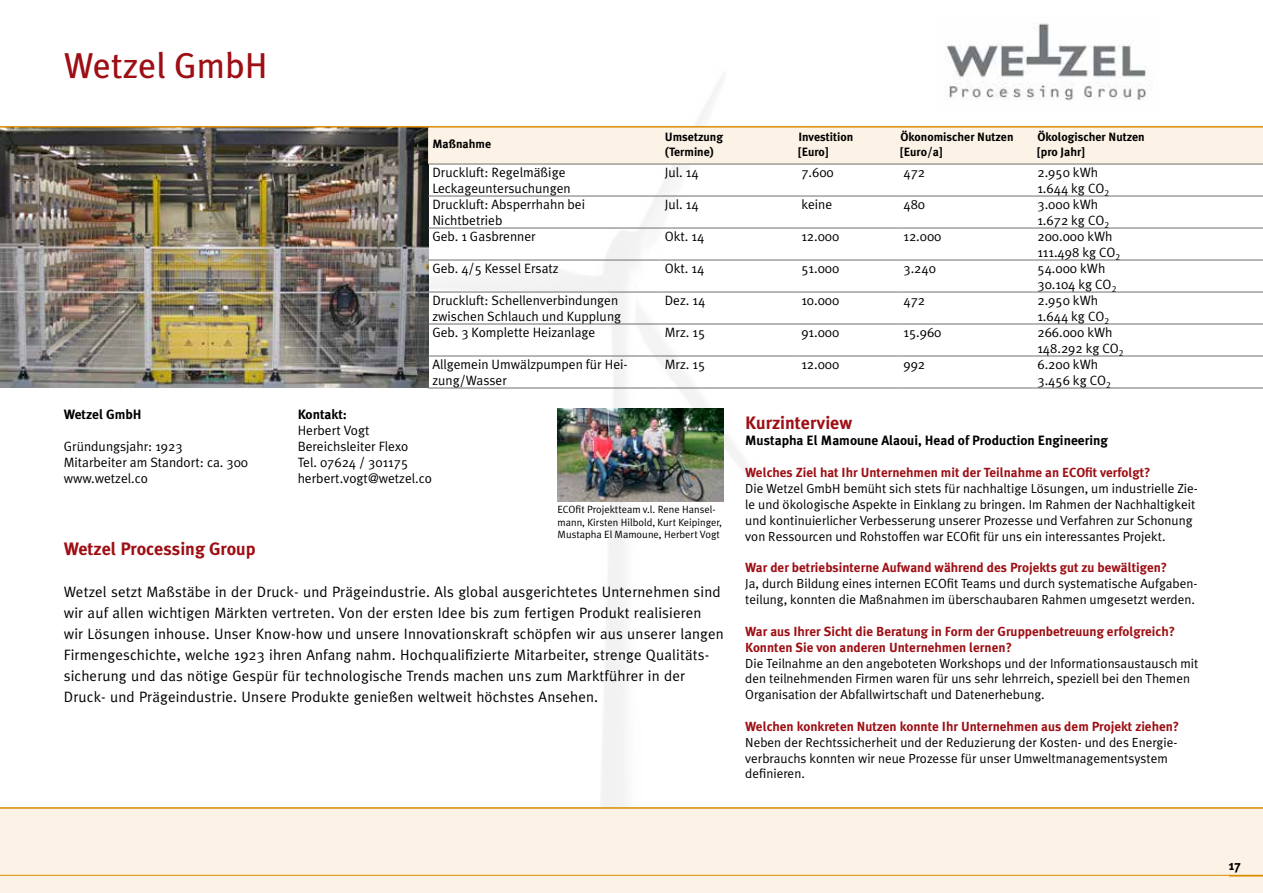
<style>
.page{position:relative;width:1263px;height:893px;background:#fff}
.page>*{position:absolute;margin:0;border:0;box-sizing:border-box;transform-origin:0 0}
.t1{font:36px "Meta Plus";color:#9d0f14}
.t2{font:700 18px "Meta Plus";color:#9d0f14}
.t3{font:15px/21px "Meta Plus Normal";letter-spacing:.01em;color:#000}
.t4{font:13.5px/16.2px "Meta Plus Normal";color:#000}
.t5{font:700 13.5px "Meta Plus";color:#000}
.t6{font:13.2px/15.9px "Meta Plus Normal";color:#000}
.t7{font:700 13.2px/15.9px "Meta Plus";color:#9d0f14}
.t8{font:700 12px/14.4px "Meta Plus";color:#000}
.t9{font:10.5px/12.6px "Meta Plus Normal";color:#000}
</style>
<div class="page">
<img style="left:0;top:128px;width:898px;height:679px">
<img style="left:1px;top:128px;width:427px;height:259px">
<div style="left:428px;top:128px;width:835px;height:36px;background:#fcf2e5"></div>
<hr style="left:428px;top:164px;width:232px;height:1px;background:#706f6f">
<hr style="left:660px;top:164px;width:134px;height:1px;background:#706f6f">
<hr style="left:794px;top:164px;width:102px;height:1px;background:#706f6f">
<hr style="left:896px;top:164px;width:137px;height:1px;background:#706f6f">
<hr style="left:1033px;top:164px;width:230px;height:1px;background:#706f6f">
<hr style="left:428px;top:196px;width:232px;height:1px;background:#706f6f">
<hr style="left:660px;top:196px;width:134px;height:1px;background:#706f6f">
<hr style="left:794px;top:196px;width:102px;height:1px;background:#706f6f">
<hr style="left:896px;top:196px;width:137px;height:1px;background:#706f6f">
<hr style="left:1033px;top:196px;width:230px;height:1px;background:#706f6f">
<hr style="left:428px;top:228px;width:232px;height:1px;background:#706f6f">
<hr style="left:660px;top:228px;width:134px;height:1px;background:#706f6f">
<hr style="left:794px;top:228px;width:102px;height:1px;background:#706f6f">
<hr style="left:896px;top:228px;width:137px;height:1px;background:#706f6f">
<hr style="left:1033px;top:228px;width:230px;height:1px;background:#706f6f">
<hr style="left:428px;top:260px;width:232px;height:1px;background:#706f6f">
<hr style="left:660px;top:260px;width:134px;height:1px;background:#706f6f">
<hr style="left:794px;top:260px;width:102px;height:1px;background:#706f6f">
<hr style="left:896px;top:260px;width:137px;height:1px;background:#706f6f">
<hr style="left:1033px;top:260px;width:230px;height:1px;background:#706f6f">
<hr style="left:428px;top:292px;width:232px;height:1px;background:#706f6f">
<hr style="left:660px;top:292px;width:134px;height:1px;background:#706f6f">
<hr style="left:794px;top:292px;width:102px;height:1px;background:#706f6f">
<hr style="left:896px;top:292px;width:137px;height:1px;background:#706f6f">
<hr style="left:1033px;top:292px;width:230px;height:1px;background:#706f6f">
<hr style="left:428px;top:324px;width:232px;height:1px;background:#706f6f">
<hr style="left:660px;top:324px;width:134px;height:1px;background:#706f6f">
<hr style="left:794px;top:324px;width:102px;height:1px;background:#706f6f">
<hr style="left:896px;top:324px;width:137px;height:1px;background:#706f6f">
<hr style="left:1033px;top:324px;width:230px;height:1px;background:#706f6f">
<hr style="left:428px;top:356px;width:232px;height:1px;background:#706f6f">
<hr style="left:660px;top:356px;width:134px;height:1px;background:#706f6f">
<hr style="left:794px;top:356px;width:102px;height:1px;background:#706f6f">
<hr style="left:896px;top:356px;width:137px;height:1px;background:#706f6f">
<hr style="left:1033px;top:356px;width:230px;height:1px;background:#706f6f">
<hr style="left:428px;top:388px;width:232px;height:1px;background:#706f6f">
<hr style="left:660px;top:388px;width:134px;height:1px;background:#706f6f">
<hr style="left:794px;top:388px;width:102px;height:1px;background:#706f6f">
<hr style="left:896px;top:388px;width:137px;height:1px;background:#706f6f">
<hr style="left:1033px;top:388px;width:230px;height:1px;background:#706f6f">
<img style="left:558px;top:408px;width:166px;height:93px">
<svg style="left:0;top:23px;width:1263px;height:105px"></svg>
<div style="left:0;top:807px;width:1263px;height:86px;background:#fcf2e5"></div>
<hr style="left:0;top:875px;width:1263px;height:1px;background:#d98c00">
<h1 class="t1" style="left:64px;top:45px;width:205px">Wetzel GmbH</h1>
<p class="t8" style="left:432px;top:137px;width:60px">Maßnahme</p>
<p class="t8" style="left:665px;top:130px;width:60px">Umsetzung (Termine)</p>
<p class="t8" style="left:798px;top:130px;width:56px">Investition [Euro]</p>
<p class="t8" style="left:900px;top:130px;width:115px">Ökonomischer Nutzen [Euro/a]</p>
<p class="t8" style="left:1037px;top:130px;width:109px">Ökologischer Nutzen [pro Jahr]</p>
<p class="t4" style="left:432px;top:164px;width:140px">Druckluft: Regelmäßige<br>Leckageuntersuchungen</p>
<p class="t4" style="left:665px;top:164px;width:35px">Jul. 14</p>
<p class="t4" style="left:801px;top:164px;width:34px">7.600</p>
<p class="t4" style="left:903px;top:164px;width:23px">472</p>
<p class="t4" style="left:1037px;top:164px;width:73px">2.950 kWh<br>1.644 kg CO<sub>2</sub></p>
<p class="t4" style="left:432px;top:196px;width:154px">Druckluft: Absperrhahn bei<br>Nichtbetrieb</p>
<p class="t4" style="left:665px;top:196px;width:35px">Jul. 14</p>
<p class="t4" style="left:801px;top:196px;width:32px">keine</p>
<p class="t4" style="left:903px;top:196px;width:23px">480</p>
<p class="t4" style="left:1037px;top:196px;width:73px">3.000 kWh<br>1.672 kg CO<sub>2</sub></p>
<p class="t4" style="left:432px;top:228px;width:105px">Geb. 1 Gasbrenner</p>
<p class="t4" style="left:665px;top:228px;width:41px">Okt. 14</p>
<p class="t4" style="left:801px;top:228px;width:40px">12.000</p>
<p class="t4" style="left:903px;top:228px;width:40px">12.000</p>
<p class="t4" style="left:1037px;top:228px;width:84px">200.000 kWh<br>111.498 kg CO<sub>2</sub></p>
<p class="t4" style="left:432px;top:260px;width:128px">Geb. 4/5 Kessel Ersatz</p>
<p class="t4" style="left:665px;top:260px;width:41px">Okt. 14</p>
<p class="t4" style="left:801px;top:260px;width:40px">51.000</p>
<p class="t4" style="left:903px;top:260px;width:34px">3.240</p>
<p class="t4" style="left:1037px;top:260px;width:80px">54.000 kWh<br>30.104 kg CO<sub>2</sub></p>
<p class="t4" style="left:432px;top:292px;width:190px">Druckluft: Schellenverbindungen zwischen Schlauch und Kupplung</p>
<p class="t4" style="left:665px;top:292px;width:42px">Dez. 14</p>
<p class="t4" style="left:801px;top:292px;width:40px">10.000</p>
<p class="t4" style="left:903px;top:292px;width:23px">472</p>
<p class="t4" style="left:1037px;top:292px;width:73px">2.950 kWh<br>1.644 kg CO<sub>2</sub></p>
<p class="t4" style="left:432px;top:324px;width:164px">Geb. 3 Komplette Heizanlage</p>
<p class="t4" style="left:665px;top:324px;width:42px">Mrz. 15</p>
<p class="t4" style="left:801px;top:324px;width:40px">91.000</p>
<p class="t4" style="left:903px;top:324px;width:40px">15.960</p>
<p class="t4" style="left:1037px;top:324px;width:88px">266.000 kWh<br>148.292 kg CO<sub>2</sub></p>
<p class="t4" style="left:432px;top:356px;width:197px">Allgemein Umwälzpumpen für Hei&shy;zung/Wasser</p>
<p class="t4" style="left:665px;top:356px;width:42px">Mrz. 15</p>
<p class="t4" style="left:801px;top:356px;width:40px">12.000</p>
<p class="t4" style="left:903px;top:356px;width:23px">992</p>
<p class="t4" style="left:1037px;top:356px;width:75px">6.200 kWh<br>3.456 kg CO<sub>2</sub></p>
<p class="t5" style="left:64px;top:406px;width:79px">Wetzel GmbH</p>
<p class="t4" style="left:64px;top:438px;width:186px">Gründungsjahr: 1923<br>Mitarbeiter am Standort: ca. 300 www.wetzel.co</p>
<p class="t5" style="left:298px;top:406px;width:51px">Kontakt:</p>
<p class="t4" style="left:298px;top:422px;width:136px">Herbert Vogt<br>Bereichsleiter Flexo<br>Tel. 07624 / 301175 herbert.vogt@wetzel.co</p>
<p class="t9" style="left:558px;top:503px;width:166px">ECOfit Projektteam v.l. Rene Hansel&shy;mann, Kirsten Hilbold, Kurt Keipinger,<br>Mustapha El Mamoune, Herbert Vogt</p>
<h2 class="t2" style="left:64px;top:538px;width:193px">Wetzel Processing Group</h2>
<p class="t3" style="left:64px;top:581px;width:662px">Wetzel setzt Maßstäbe in der Druck- und Prägeindustrie. Als global ausgerichtetes Unternehmen sind wir auf allen wichtigen Märkten vertreten. Von der ersten Idee bis zum fertigen Produkt realisieren wir Lösungen inhouse. Unser Know-how und unsere Innovationskraft schöpfen wir aus unserer langen Firmengeschichte, welche 1923 ihren Anfang nahm. Hochqualifizierte Mitarbeiter, strenge Qualitäts&shy;sicherung und das nötige Gespür für technologische Trends machen uns zum Marktführer in der Druck- und Prägeindustrie. Unsere Produkte genießen weltweit höchstes Ansehen.</p>
<h2 class="t2" style="left:745px;top:412px;width:109px">Kurzinterview</h2>
<p class="t5" style="left:745px;top:433px;width:364px">Mustapha El Mamoune Alaoui, Head of Production Engineering</p>
<p class="t7" style="left:745px;top:465px;width:407px">Welches Ziel hat Ihr Unternehmen mit der Teilnahme an ECOfit verfolgt?</p>
<p class="t6" style="left:745px;top:481px;width:454px">Die Wetzel GmbH bemüht sich stets für nachhaltige Lösungen, um industrielle Zie&shy;le und ökologische Aspekte in Einklang zu bringen. Im Rahmen der Nachhaltigkeit und kontinuierlicher Verbesserung unserer Prozesse und Verfahren zur Schonung von Ressourcen und Rohstoffen war ECOfit für uns ein interessantes Projekt.</p>
<p class="t7" style="left:745px;top:560px;width:424px">War der betriebsinterne Aufwand während des Projekts gut zu bewältigen?</p>
<p class="t6" style="left:745px;top:576px;width:454px">Ja, durch Bildung eines internen ECOfit Teams und durch systematische Aufgaben&shy;teilung, konnten die Maßnahmen im überschaubaren Rahmen umgesetzt werden.</p>
<p class="t7" style="left:745px;top:623px;width:431px">War aus Ihrer Sicht die Beratung in Form der Gruppenbetreuung erfolgreich?<br>Konnten Sie von anderen Unternehmen lernen?</p>
<p class="t6" style="left:745px;top:655px;width:455px">Die Teilnahme an den angeboteten Workshops und der Informationsaustausch mit den teilnehmenden Firmen waren für uns sehr lehrreich, speziell bei den Themen<br>Organisation der Abfallwirtschaft und Datenerhebung.</p>
<p class="t7" style="left:745px;top:718px;width:436px">Welchen konkreten Nutzen konnte Ihr Unternehmen aus dem Projekt ziehen?</p>
<p class="t6" style="left:745px;top:734px;width:434px">Neben der Rechtssicherheit und der Reduzierung der Kosten- und des Energie&shy;verbrauchs konnten wir neue Prozesse für unser Umweltmanagementsystem definieren.</p>
<p class="t5" style="left:1229px;top:857px;width:13px">17</p>
</div>
